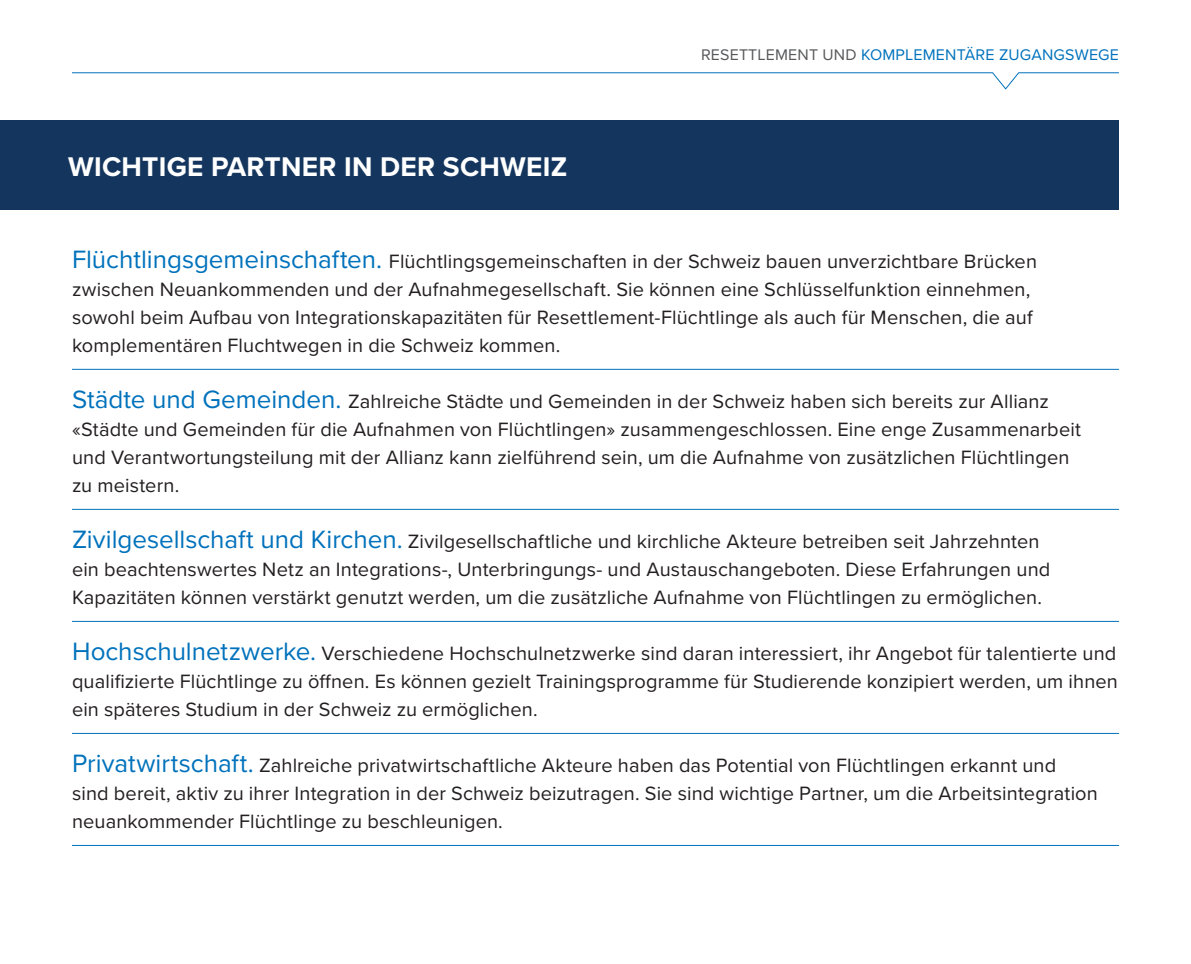
<style>
.page{position:relative;width:1191px;height:964px;background:#fff}
.page>*{position:absolute;margin:0;border:0;box-sizing:border-box;transform-origin:0 0}
.t1{font:700 28px "Proxima Nova";letter-spacing:.01em;color:#fff}
.t2{font:20px/28px "Proxima Nova";letter-spacing:.005em;color:#231f20}
.t3{font:16px "Proxima Nova";letter-spacing:.01em;color:#0072bc}
.s1{color:#57585a}
.s2{font-size:26px;color:#0072bc}
</style>
<div class="page">
<svg style="left:72px;top:72px;width:1047px;height:18px"></svg>
<hr style="left:72px;top:369px;width:1047px;height:1px;background:#0072bc">
<hr style="left:72px;top:509px;width:1047px;height:1px;background:#0072bc">
<hr style="left:72px;top:621px;width:1047px;height:1px;background:#0072bc">
<hr style="left:72px;top:733px;width:1047px;height:1px;background:#0072bc">
<hr style="left:72px;top:845px;width:1047px;height:1px;background:#0072bc">
<div style="left:0;top:120px;width:1119px;height:90px;background:#14365e"></div>
<p class="t1" style="left:68px;top:146px;width:501px">WICHTIGE PARTNER IN DER SCHWEIZ</p>
<p class="t3" style="left:701px;top:42px;width:419px"><span class="s1">RESETTLEMENT UND</span> KOMPLEMENTÄRE ZUGANGSWEGE</p>
<p class="t2" style="left:72px;top:246px;width:966px"><span class="s2">Flüchtlingsgemeinschaften.</span> Flüchtlingsgemeinschaften in der Schweiz bauen unverzichtbare Brücken zwischen Neuankommenden und der Aufnahmegesellschaft. Sie können eine Schlüsselfunktion einnehmen, sowohl beim Aufbau von Integrationskapazitäten für Resettlement-Flüchtlinge als auch für Menschen, die auf komplementären Fluchtwegen in die Schweiz kommen.</p>
<p class="t2" style="left:72px;top:386px;width:1010px"><span class="s2">Städte und Gemeinden.</span> Zahlreiche Städte und Gemeinden in der Schweiz haben sich bereits zur Allianz «Städte und Gemeinden für die Aufnahmen von Flüchtlingen» zusammengeschlossen. Eine enge Zusammenarbeit und Verantwortungsteilung mit der Allianz kann zielführend sein, um die Aufnahme von zusätzlichen Flüchtlingen zu meistern.</p>
<p class="t2" style="left:72px;top:526px;width:979px"><span class="s2">Zivilgesellschaft und Kirchen.</span> Zivilgesellschaftliche und kirchliche Akteure betreiben seit Jahrzehnten ein beachtenswertes Netz an Integrations-, Unterbringungs- und Austauschangeboten. Diese Erfahrungen und<br>Kapazitäten können verstärkt genutzt werden, um die zusätzliche Aufnahme von Flüchtlingen zu ermöglichen.</p>
<p class="t2" style="left:72px;top:638px;width:1047px;text-align:justify"><span class="s2">Hochschulnetzwerke.</span> Verschiedene Hochschulnetzwerke sind daran interessiert, ihr Angebot für talentierte und qualifizierte Flüchtlinge zu öffnen. Es können gezielt Trainingsprogramme für Studierende konzipiert werden, um ihnen ein späteres Studium in der Schweiz zu ermöglichen.</p>
<p class="t2" style="left:72px;top:750px;width:1027px"><span class="s2">Privatwirtschaft.</span> Zahlreiche privatwirtschaftliche Akteure haben das Potential von Flüchtlingen erkannt und sind bereit, aktiv zu ihrer Integration in der Schweiz beizutragen. Sie sind wichtige Partner, um die Arbeitsintegration neuankommender Flüchtlinge zu beschleunigen.</p>
</div>
